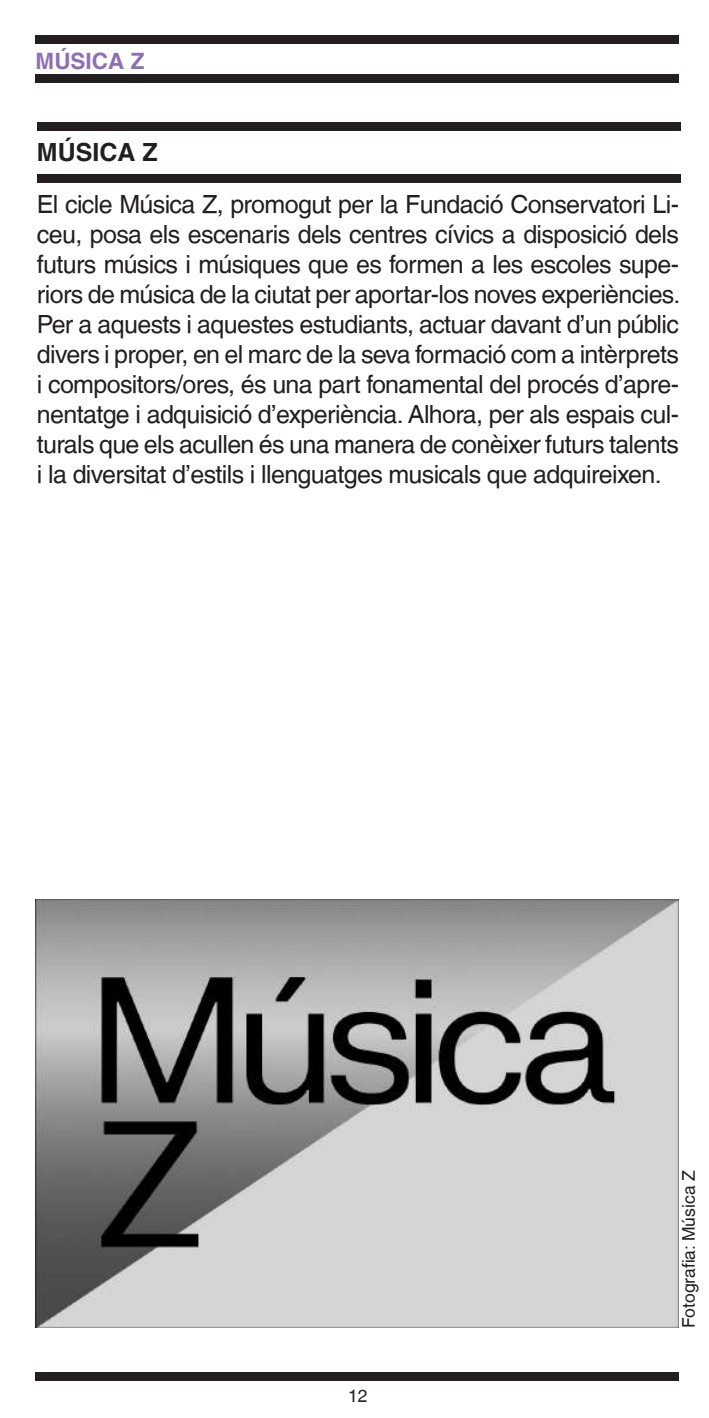
<style>
.page{position:relative;width:709px;height:1418px;background:#fff}
.page>*{position:absolute;margin:0;border:0;box-sizing:border-box;transform-origin:0 0}
.t1{font:25px/30px "Helvetica LT";letter-spacing:-.025em;color:#231f20;text-align:justify}
.t2{font:700 25px "Helvetica LT";color:#231f20}
.t3{font:700 22.5px "Helvetica LT";color:#8e6fb6}
.t4{font:17.5px "Helvetica LT";color:#231f20}
</style>
<div class="page">
<div style="left:35px;top:35px;width:644px;height:9px;background:#231f20"></div>
<div style="left:35px;top:74px;width:644px;height:9px;background:#231f20"></div>
<div style="left:35px;top:1372px;width:644px;height:8px;background:#231f20"></div>
<div style="left:37px;top:122px;width:643px;height:9px;background:#231f20"></div>
<div style="left:37px;top:175px;width:643px;height:8px;background:#231f20"></div>
<img style="left:35px;top:899px;width:643px;height:428px">
<p class="t3" style="left:36px;top:47px;width:110px">MÚSICA Z</p>
<p class="t2" style="left:37px;top:137px;width:122px">MÚSICA Z</p>
<p class="t1" style="left:37px;top:189px;width:645px">El cicle Música Z, promogut per la Fundació Conservatori Li&shy;ceu, posa els escenaris dels centres cívics a disposició dels futurs músics i músiques que es formen a les escoles supe&shy;riors de música de la ciutat per aportar-los noves experiències.<br>Per a aquests i aquestes estudiants, actuar davant d’un públic divers i proper, en el marc de la seva formació com a intèrprets i compositors/ores, és una part fonamental del procés d’apre&shy;nentatge i adquisició d’experiència. Alhora, per als espais cul&shy;turals que els acullen és una manera de conèixer futurs talents i la diversitat d’estils i llenguatges musicals que adquireixen.</p>
<p class="t4" style="left:348px;top:1385px;width:21px">12</p>
<p class="t4" style="left:678px;top:1327px;width:159px;rotate:-90deg">Fotografia: Música Z</p>
</div>
